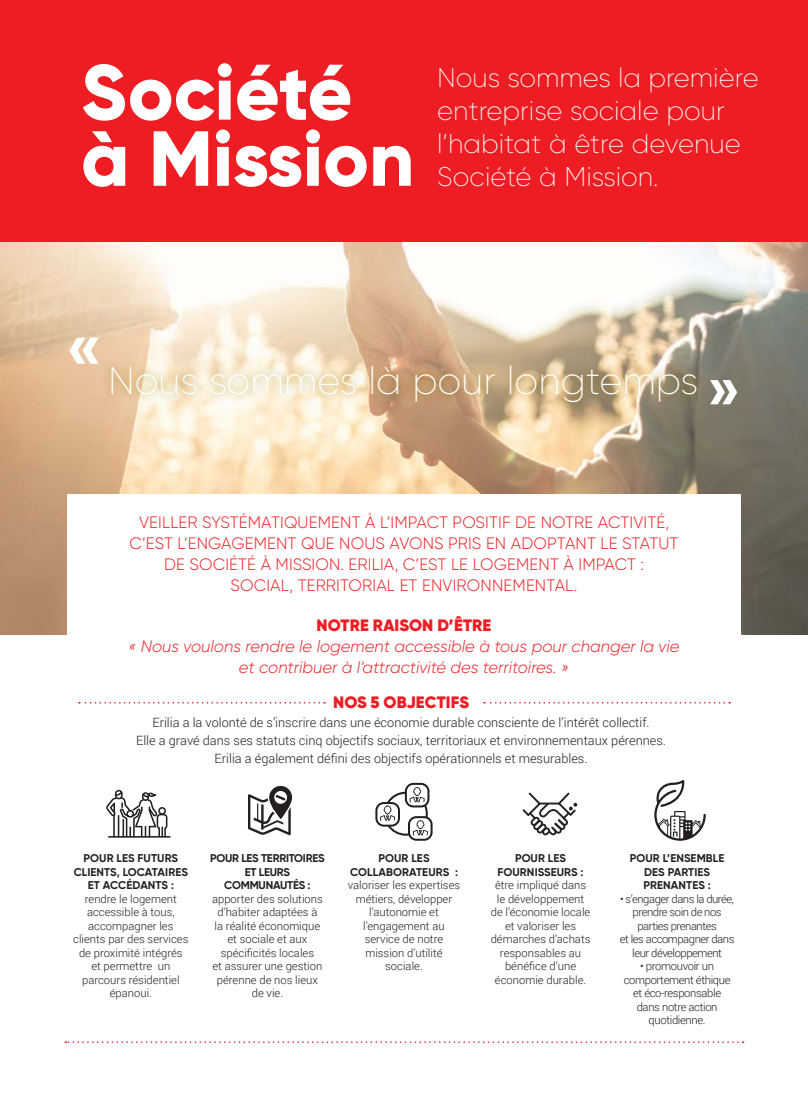
<style>
.page{position:relative;width:808px;height:1106px;background:#fff}
.page>*{position:absolute;margin:0;border:0;box-sizing:border-box;transform-origin:0 0}
.titre-chap-_1_2_3{font:800 77.85px "Gilroy";letter-spacing:-.005em;color:#fff}
.texte_courant{font:200 38.7px "Gilroy";color:#fff}
.texte_courant-2{font:200 27px/33px "Gilroy";color:#fff}
.texte_courant-3{font:300 16.5px/21px "Gilroy";letter-spacing:.01em;color:#ee1d23;text-align:center}
.texte_courant-4{font:italic 300 16.5px/21px "Gilroy";color:#ee1d23;text-align:center}
.texte_courant-5{font:900 16.5px "Gilroy";letter-spacing:.01em;color:#ee1d23}
.texte_courant-6{font:300 12.75px "Roboto";color:#231f20}
.texte_courant-7{font:300 11.25px/13.5px "Roboto";color:#231f20;text-align:center}
.texte_courant-8{font:700 11.25px/13.5px "Gilroy";letter-spacing:.005em;color:#231f20;text-align:center}
.texte_courant-9{font:300 11.25px/13.5px "Roboto";letter-spacing:-.04em;color:#231f20;text-align:center}
.texte_courant-10{font:300 11.25px/13.5px "Roboto";letter-spacing:-.03em;color:#231f20;text-align:center}
.texte_courant-11{font:700 11.25px/13.5px "Gilroy";letter-spacing:-.02em;color:#231f20;text-align:center}
</style>
<div class="page">
<div style="left:0;top:0;width:808px;height:243px;background:#ee1d23"></div>
<img style="left:0;top:242px;width:808px;height:392px">
<div style="left:102px;top:358px;width:603px;height:53px;background:#947800;opacity:.75"></div>
<svg style="left:710px;top:380px;width:27px;height:24px"></svg>
<svg style="left:69px;top:338px;width:30px;height:26px"></svg>
<hr style="left:108px;top:836px;width:63px;height:1px;background:#231f20">
<svg style="left:106px;top:790px;width:61px;height:47px"></svg>
<svg style="left:248px;top:786px;width:44px;height:49px"></svg>
<svg style="left:375px;top:783px;width:58px;height:57px"></svg>
<svg style="left:523px;top:792px;width:54px;height:43px"></svg>
<svg style="left:654px;top:780px;width:52px;height:60px"></svg>
<div style="left:67px;top:494px;width:674px;height:200px;background:#fff"></div>
<svg style="left:79px;top:702px;width:246px;height:1px"></svg>
<svg style="left:484px;top:702px;width:246px;height:1px"></svg>
<svg style="left:65px;top:1041px;width:679px;height:2px"></svg>
<p class="titre-chap-_1_2_3" style="left:81px;top:43px;width:273px">Société</p>
<p class="titre-chap-_1_2_3" style="left:81px;top:109px;width:335px">à Mission</p>
<p class="texte_courant-2" style="left:437px;top:60px;width:323px">Nous sommes la première entreprise sociale pour l’habitat à être devenue<br>Société à Mission.</p>
<p class="texte_courant" style="left:108px;top:357px;width:592px">Nous sommes là pour longtemps</p>
<p class="texte_courant-3" style="left:129px;top:512px;width:551px">VEILLER SYSTÉMATIQUEMENT À L’IMPACT POSITIF DE NOTRE ACTIVITÉ, C’EST L’ENGAGEMENT QUE NOUS AVONS PRIS EN ADOPTANT LE STATUT DE SOCIÉTÉ À MISSION. ERILIA, C’EST LE LOGEMENT À IMPACT :<br>SOCIAL, TERRITORIAL ET ENVIRONNEMENTAL.</p>
<p class="texte_courant-5" style="left:317px;top:614px;width:176px">NOTRE RAISON D’ÊTRE</p>
<p class="texte_courant-4" style="left:128px;top:635px;width:552px">« Nous voulons rendre le logement accessible à tous pour changer la vie et contribuer à l’attractivité des territoires. »</p>
<p class="texte_courant-5" style="left:333px;top:692px;width:138px">NOS 5 OBJECTIFS</p>
<p class="texte_courant-6" style="left:152px;top:713px;width:499px">Erilia a la volonté de s’inscrire dans une économie durable consciente de l’intérêt collectif.</p>
<p class="texte_courant-6" style="left:136px;top:731px;width:531px">Elle a gravé dans ses statuts cinq objectifs sociaux, territoriaux et environnementaux pérennes.</p>
<p class="texte_courant-6" style="left:215px;top:749px;width:374px">Erilia a également défini des objectifs opérationnels et mesurables.</p>
<p class="texte_courant-8" style="left:74px;top:851px;width:116px">POUR LES FUTURS<br>CLIENTS, LOCATAIRES<br>ET ACCÉDANTS :</p>
<p class="texte_courant-7" style="left:73px;top:891px;width:117px">rendre le logement accessible à tous, accompagner les clients par des services de proximité intégrés et permettre un parcours résidentiel épanoui.</p>
<p class="texte_courant-11" style="left:210px;top:851px;width:116px">POUR LES TERRITOIRES<br>ET LEURS<br>COMMUNAUTÉS :</p>
<p class="texte_courant-7" style="left:212px;top:891px;width:112px">apporter des solutions d’habiter adaptées à la réalité économique et sociale et aux spécificités locales<br>et assurer une gestion pérenne de nos lieux de vie.</p>
<p class="texte_courant-8" style="left:350px;top:851px;width:109px">POUR LES<br>COLLABORATEURS :</p>
<p class="texte_courant-7" style="left:348px;top:878px;width:114px">valoriser les expertises métiers, développer l’autonomie et l’engagement au service de notre mission d’utilité sociale.</p>
<p class="texte_courant-8" style="left:498px;top:851px;width:88px">POUR LES<br>FOURNISSEURS :</p>
<p class="texte_courant-7" style="left:491px;top:878px;width:101px">être impliqué dans le développement de l’économie locale et valoriser les démarches d’achats responsables au bénéfice d’une économie durable.</p>
<p class="texte_courant-8" style="left:630px;top:851px;width:96px">POUR L’ENSEMBLE<br>DES PARTIES<br>PRENANTES :</p>
<p class="texte_courant-9" style="left:620px;top:891px;width:116px">• s’engager dans la durée, prendre soin de nos parties prenantes<br>et les accompagner dans leur développement</p>
<p class="texte_courant-10" style="left:624px;top:959px;width:108px">• promouvoir un comportement éthique et éco-responsable dans notre action quotidienne.</p>
</div>
